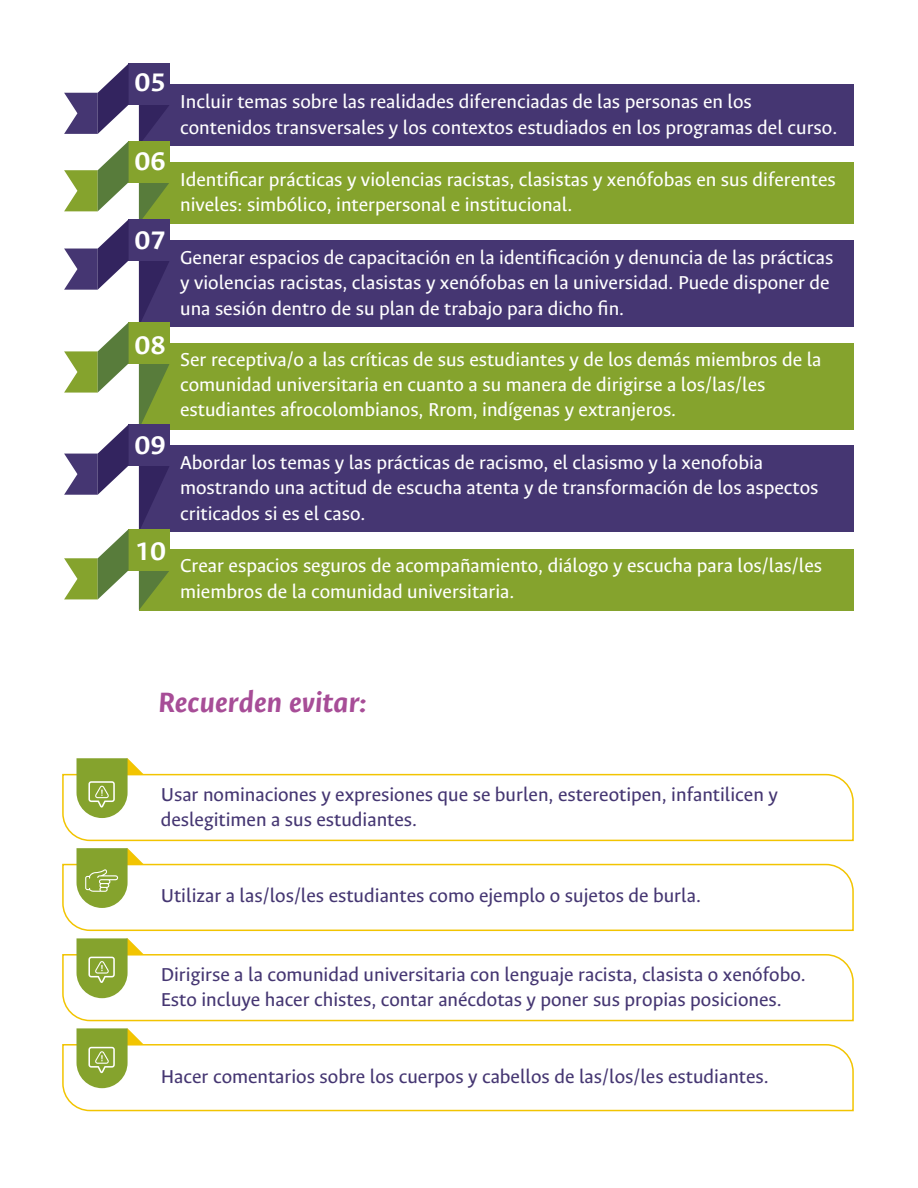
<style>
.page{position:relative;width:918px;height:1188px;background:#fff}
.page>*{position:absolute;margin:0;border:0;box-sizing:border-box;transform-origin:0 0}
.t1{font:italic 700 31.5px "Ancizar Sans";letter-spacing:.01em;color:#a74d97}
.t2{font:700 28.5px "Ancizar Sans";color:#fff}
.t3{font:21px/25.2px "Ancizar Sans";color:#fff}
.t4{font:21px/25.2px "Ancizar Sans";color:#453672}
</style>
<div class="page">
<hr style="left:64px;top:196px;width:790px;height:1px;background:#1d1d1b">
<hr style="left:64px;top:329px;width:790px;height:1px;background:#1d1d1b">
<hr style="left:64px;top:594px;width:790px;height:1px;background:#1d1d1b">
<hr style="left:64px;top:726px;width:790px;height:1px;background:#1d1d1b">
<hr style="left:64px;top:859px;width:790px;height:1px;background:#1d1d1b">
<hr style="left:162px;top:64px;width:1px;height:1060px;background:#1d1d1b">
<hr style="left:262px;top:64px;width:1px;height:1060px;background:#1d1d1b">
<hr style="left:360px;top:64px;width:1px;height:1060px;background:#1d1d1b">
<hr style="left:459px;top:64px;width:1px;height:1060px;background:#1d1d1b">
<hr style="left:558px;top:64px;width:1px;height:1060px;background:#1d1d1b">
<hr style="left:656px;top:64px;width:1px;height:1060px;background:#1d1d1b">
<hr style="left:754px;top:64px;width:1px;height:1060px;background:#1d1d1b">
<div style="left:139px;top:84px;width:715px;height:61px;background:#453672"></div>
<div style="left:139px;top:162px;width:715px;height:61px;background:#85a32d"></div>
<div style="left:139px;top:549px;width:715px;height:61px;background:#85a32d"></div>
<div style="left:129px;top:64px;width:41px;height:41px;background:#453672"></div>
<svg style="left:64px;top:64px;width:65px;height:70px"></svg>
<div style="left:129px;top:141px;width:41px;height:41px;background:#85a32d"></div>
<svg style="left:64px;top:141px;width:65px;height:70px"></svg>
<div style="left:139px;top:240px;width:715px;height:86px;background:#453672"></div>
<div style="left:139px;top:343px;width:715px;height:86px;background:#85a32d"></div>
<div style="left:139px;top:446px;width:715px;height:86px;background:#453672"></div>
<div style="left:129px;top:219px;width:41px;height:42px;background:#453672"></div>
<svg style="left:64px;top:219px;width:65px;height:71px"></svg>
<div style="left:129px;top:322px;width:41px;height:41px;background:#85a32d"></div>
<svg style="left:64px;top:322px;width:65px;height:71px"></svg>
<div style="left:129px;top:424px;width:41px;height:42px;background:#453672"></div>
<svg style="left:64px;top:424px;width:65px;height:71px"></svg>
<svg style="left:139px;top:105px;width:31px;height:505px"></svg>
<div style="left:129px;top:529px;width:41px;height:41px;background:#85a32d"></div>
<svg style="left:64px;top:529px;width:65px;height:70px"></svg>
<svg style="left:62px;top:773px;width:792px;height:69px"></svg>
<svg style="left:77px;top:758px;width:71px;height:60px"></svg>
<svg style="left:62px;top:863px;width:792px;height:69px"></svg>
<svg style="left:77px;top:848px;width:71px;height:60px"></svg>
<svg style="left:62px;top:1043px;width:792px;height:69px"></svg>
<svg style="left:62px;top:953px;width:792px;height:69px"></svg>
<svg style="left:77px;top:938px;width:70px;height:60px"></svg>
<svg style="left:77px;top:1028px;width:71px;height:60px"></svg>
<h2 class="t2" style="left:135px;top:67px;width:32px">05</h2>
<h2 class="t2" style="left:135px;top:145px;width:32px">06</h2>
<h2 class="t2" style="left:135px;top:224px;width:32px">07</h2>
<h2 class="t2" style="left:135px;top:330px;width:32px">08</h2>
<h2 class="t2" style="left:135px;top:429px;width:32px">09</h2>
<h2 class="t2" style="left:135px;top:535px;width:32px">10</h2>
<p class="t3" style="left:180px;top:89px;width:659px">Incluir temas sobre las realidades diferenciadas de las personas en los contenidos transversales y los contextos estudiados en los programas del curso.</p>
<p class="t3" style="left:180px;top:167px;width:657px">Identificar prácticas y violencias racistas, clasistas y xenófobas en sus diferentes niveles: simbólico, interpersonal e institucional.</p>
<p class="t3" style="left:180px;top:245px;width:655px">Generar espacios de capacitación en la identificación y denuncia de las prácticas y violencias racistas, clasistas y xenófobas en la universidad. Puede disponer de una sesión dentro de su plan de trabajo para dicho fin.</p>
<p class="t3" style="left:180px;top:347px;width:643px">Ser receptiva/o a las críticas de sus estudiantes y de los demás miembros de la comunidad universitaria en cuanto a su manera de dirigirse a los/las/les estudiantes afrocolombianos, Rrom, indígenas y extranjeros.</p>
<p class="t3" style="left:180px;top:450px;width:640px">Abordar los temas y las prácticas de racismo, el clasismo y la xenofobia mostrando una actitud de escucha atenta y de transformación de los aspectos criticados si es el caso.</p>
<p class="t3" style="left:180px;top:553px;width:643px">Crear espacios seguros de acompañamiento, diálogo y escucha para los/las/les miembros de la comunidad universitaria.</p>
<h1 class="t1" style="left:158px;top:684px;width:210px">Recuerden evitar:</h1>
<p class="t4" style="left:161px;top:782px;width:619px">Usar nominaciones y expresiones que se burlen, estereotipen, infantilicen y deslegitimen a sus estudiantes.</p>
<p class="t4" style="left:161px;top:883px;width:542px">Utilizar a las/los/les estudiantes como ejemplo o sujetos de burla.</p>
<p class="t4" style="left:161px;top:962px;width:647px">Dirigirse a la comunidad universitaria con lenguaje racista, clasista o xenófobo.<br>Esto incluye hacer chistes, contar anécdotas y poner sus propias posiciones.</p>
<p class="t4" style="left:161px;top:1064px;width:610px">Hacer comentarios sobre los cuerpos y cabellos de las/los/les estudiantes.</p>
</div>
